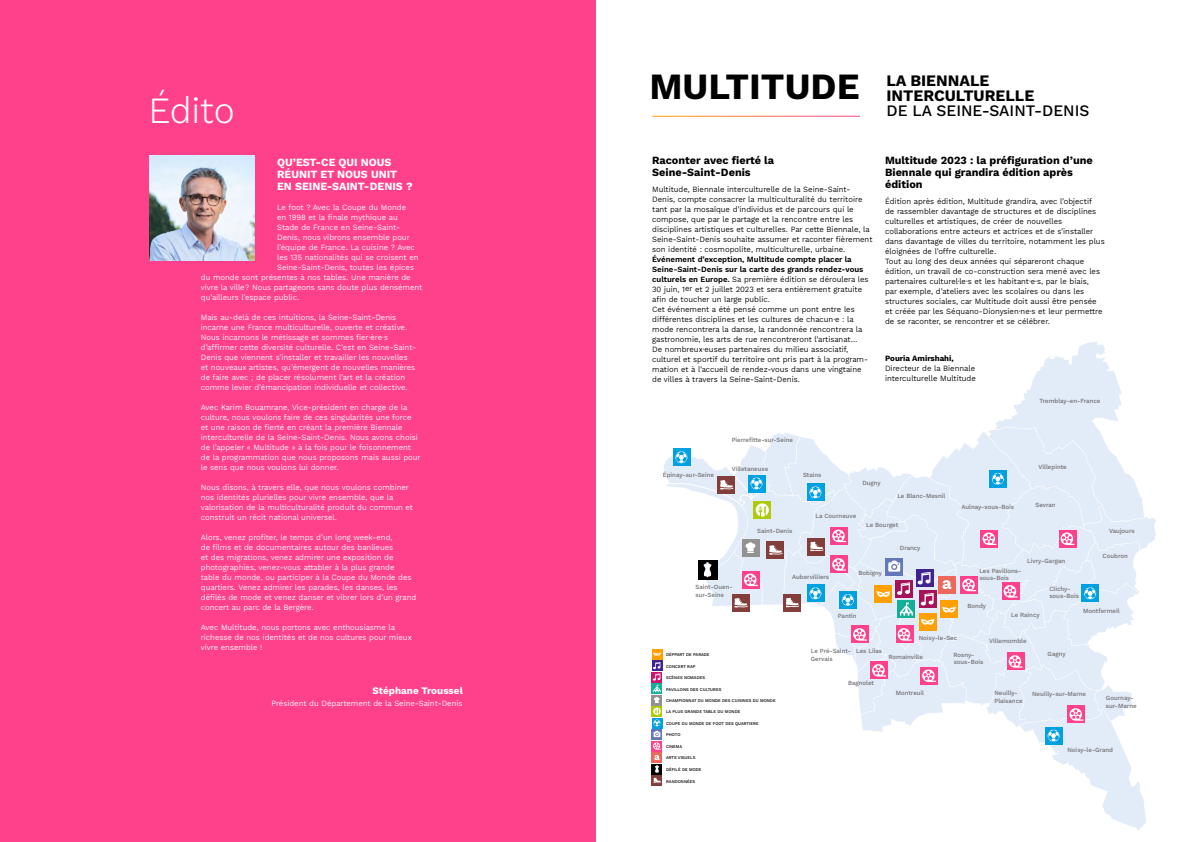
<style>
.page{position:relative;width:1191px;height:842px;background:#fff}
.page>*{position:absolute;margin:0;border:0;box-sizing:border-box;transform-origin:0 0}
.t1{font:700 37px "Kantumruy Pro";color:#000}
.t2{font:300 37px "Kantumruy Pro";color:#fff}
.t3{font:700 16px/15px "Kantumruy Pro";color:#000}
.t4{font:500 16px "Kantumruy Pro";color:#000}
.t5{font:700 11px/12px "Kantumruy Pro";color:#000}
.t6{font:700 11px/12px "Kantumruy Pro";color:#fff}
.t7{font:700 10px "Kantumruy Pro";color:#fff}
.t8{font:8px/10px "Kantumruy Pro";color:#fff}
.t9{font:8px/10px "Kantumruy Pro";color:#000}
.t10{font:700 8px "Kantumruy Pro";color:#000}
.t11{font:500 6.3px/7.5px "Kantumruy Pro";color:#706f6f}
.t12{font:500 4.3px "Kantumruy Pro";color:#000}
.s1{font-weight:600}
</style>
<div class="page">
<div style="left:0;top:0;width:595px;height:842px;background:#ff418c"></div>
<img style="left:149px;top:156px;width:105px;height:105px">
<div style="left:652px;top:729px;width:10px;height:11px;background:#6377b9"></div>
<div style="left:652px;top:741px;width:10px;height:10px;background:#ff418c"></div>
<div style="left:652px;top:706px;width:10px;height:11px;background:#afca0b"></div>
<div style="left:652px;top:683px;width:10px;height:11px;background:#15af97"></div>
<div style="left:652px;top:752px;width:10px;height:10px;background:#eb685a"></div>
<div style="left:652px;top:672px;width:10px;height:10px;background:#ce156c"></div>
<div style="left:652px;top:660px;width:10px;height:11px;background:#402391"></div>
<div style="left:652px;top:649px;width:10px;height:10px;background:#ffa000"></div>
<div style="left:652px;top:775px;width:10px;height:10px;background:#823e3a"></div>
<div style="left:652px;top:718px;width:10px;height:10px;background:#00a0e1"></div>
<div style="left:652px;top:764px;width:10px;height:10px;background:#000"></div>
<div style="left:652px;top:695px;width:10px;height:10px;background:#929292"></div>
<svg style="left:653px;top:342px;width:503px;height:488px"></svg>
<h1 class="t2" style="left:149px;top:87px;width:88px">Édito</h1>
<h3 class="t6" style="left:277px;top:157px;width:137px">QU’EST-CE QUI NOUS<br>RÉUNIT ET NOUS UNIT<br>EN SEINE-SAINT-DENIS ?</h3>
<p class="t8" style="left:277px;top:203px;width:130px">Le foot ? Avec la Coupe du Monde</p>
<p class="t8" style="left:277px;top:213px;width:122px">en 1998 et la finale mythique au</p>
<p class="t8" style="left:277px;top:223px;width:124px">Stade de France en Seine-Saint-</p>
<p class="t8" style="left:277px;top:233px;width:134px">Denis, nous vibrons ensemble pour</p>
<p class="t8" style="left:277px;top:243px;width:139px">l’équipe de France. La cuisine ? Avec</p>
<p class="t8" style="left:277px;top:253px;width:143px">les 135 nationalités qui se croisent en</p>
<p class="t8" style="left:277px;top:263px;width:138px">Seine-Saint-Denis, toutes les épices</p>
<p class="t8" style="left:201px;top:273px;width:211px">du monde sont présentes à nos tables. Une manière de</p>
<p class="t8" style="left:201px;top:283px;width:223px">vivre la ville? Nous partageons sans doute plus densément</p>
<p class="t8" style="left:201px;top:293px;width:100px">qu’ailleurs l’espace public.</p>
<p class="t8" style="left:201px;top:313px;width:217px">Mais au-delà de ces intuitions, la Seine-Saint-Denis incarne une France multiculturelle, ouverte et créative.<br>Nous incarnons le métissage et sommes fier·ère·s d’affirmer cette diversité culturelle. C’est en Seine-Saint-Denis que viennent s’installer et travailler les nouvelles et nouveaux artistes, qu’émergent de nouvelles manières de faire avec ; de placer résolument l’art et la création comme levier d’émancipation individuelle et collective.</p>
<p class="t8" style="left:201px;top:403px;width:221px">Avec Karim Bouamrane, Vice-président en charge de la culture, nous voulons faire de ces singularités une force et une raison de fierté en créant la première Biennale interculturelle de la Seine-Saint-Denis. Nous avons choisi de l’appeler « Multitude » à la fois pour le foisonnement de la programmation que nous proposons mais aussi pour le sens que nous voulons lui donner.</p>
<p class="t8" style="left:201px;top:483px;width:214px">Nous disons, à travers elle, que nous voulons combiner nos identités plurielles pour vivre ensemble, que la valorisation de la multiculturalité produit du commun et construit un récit national universel.</p>
<p class="t8" style="left:201px;top:533px;width:217px">Alors, venez profiter, le temps d’un long week-end,<br>de films et de documentaires autour des banlieues<br>et des migrations, venez admirer une exposition de photographies, venez-vous attabler à la plus grande<br>table du monde, ou participer à la Coupe du Monde des quartiers. Venez admirer les parades, les danses, les défilés de mode et venez danser et vibrer lors d’un grand concert au parc de la Bergère.</p>
<p class="t8" style="left:201px;top:623px;width:212px">Avec Multitude, nous portons avec enthousiasme la richesse de nos identités et de nos cultures pour mieux vivre ensemble !</p>
<p class="t7" style="left:372px;top:684px;width:92px">Stéphane Troussel</p>
<p class="t8" style="left:271px;top:699px;width:193px">Président du Département de la Seine-Saint-Denis</p>
<h1 class="t1" style="left:649px;top:64px;width:212px">MULTITUDE</h1>
<h2 class="t3" style="left:886px;top:74px;width:149px">LA BIENNALE<br>INTERCULTURELLE</h2>
<h2 class="t4" style="left:886px;top:100px;width:205px">DE LA SEINE-SAINT-DENIS</h2>
<h3 class="t5" style="left:652px;top:155px;width:123px">Raconter avec fierté la<br>Seine-Saint-Denis</h3>
<p class="t9" style="left:652px;top:185px;width:222px">Multitude, Biennale interculturelle de la Seine-Saint-Denis, compte consacrer la multiculturalité du territoire tant par la mosaïque d’individus et de parcours qui le compose, que par le partage et la rencontre entre les disciplines artistiques et culturelles. Par cette Biennale, la Seine-Saint-Denis souhaite assumer et raconter fièrement son identité : cosmopolite, multiculturelle, urbaine.</p>
<p class="t9" style="left:652px;top:255px;width:218px"><span class="s1">Événement d’exception, Multitude compte placer la Seine-Saint-Denis sur la carte des grands rendez-vous culturels en Europe.</span> Sa première édition se déroulera les 30 juin, 1er et 2 juillet 2023 et sera entièrement gratuite afin de toucher un large public.<br>Cet événement a été pensé comme un pont entre les différentes disciplines et les cultures de chacun·e : la mode rencontrera la danse, la randonnée rencontrera la gastronomie, les arts de rue rencontreront l’artisanat… De nombreux·euses partenaires du milieu associatif, culturel et sportif du territoire ont pris part à la program&shy;mation et à l’accueil de rendez-vous dans une vingtaine de villes à travers la Seine-Saint-Denis.</p>
<h3 class="t5" style="left:885px;top:155px;width:209px">Multitude 2023 : la préfiguration d’une<br>Biennale qui grandira édition après édition</h3>
<p class="t9" style="left:885px;top:197px;width:221px">Édition après édition, Multitude grandira, avec l’objectif<br>de rassembler davantage de structures et de disciplines culturelles et artistiques, de créer de nouvelles collaborations entre acteurs et actrices et de s’installer dans davantage de villes du territoire, notamment les plus éloignées de l’offre culturelle.<br>Tout au long des deux années qui sépareront chaque édition, un travail de co-construction sera mené avec les partenaires culturel·le·s et les habitant·e·s, par le biais,<br>par exemple, d’ateliers avec les scolaires ou dans les structures sociales, car Multitude doit aussi être pensée et créée par les Séquano-Dionysien·ne·s et leur permettre de se raconter, se rencontrer et se célébrer.</p>
<p class="t10" style="left:885px;top:354px;width:70px">Pouria Amirshahi,</p>
<p class="t9" style="left:885px;top:364px;width:92px">Directeur de la Biennale interculturelle Multitude</p>
<p class="t11" style="left:1039px;top:398px;width:62px">Tremblay-en-France</p>
<p class="t11" style="left:663px;top:471px;width:53px">Épinay-sur-Seine</p>
<p class="t11" style="left:731px;top:437px;width:63px">Pierrefitte-sur-Seine</p>
<p class="t11" style="left:731px;top:466px;width:38px">Villetaneuse</p>
<p class="t11" style="left:803px;top:471px;width:20px">Stains</p>
<p class="t11" style="left:1038px;top:463px;width:30px">Villepinte</p>
<p class="t11" style="left:695px;top:584px;width:39px">Saint-Ouen&shy;sur-Seine</p>
<p class="t11" style="left:757px;top:527px;width:36px">Saint-Denis</p>
<p class="t11" style="left:862px;top:479px;width:20px">Dugny</p>
<p class="t11" style="left:866px;top:521px;width:34px">Le Bourget</p>
<p class="t11" style="left:897px;top:493px;width:49px">Le Blanc-Mesnil</p>
<p class="t11" style="left:815px;top:513px;width:42px">La Courneuve</p>
<p class="t11" style="left:900px;top:545px;width:22px">Drancy</p>
<p class="t11" style="left:792px;top:574px;width:39px">Aubervilliers</p>
<p class="t11" style="left:858px;top:570px;width:25px">Bobigny</p>
<p class="t11" style="left:838px;top:613px;width:20px">Pantin</p>
<p class="t11" style="left:961px;top:504px;width:54px">Aulnay-sous-Bois</p>
<p class="t11" style="left:1035px;top:502px;width:22px">Sevran</p>
<p class="t11" style="left:1027px;top:558px;width:40px">Livry-Gargan</p>
<p class="t11" style="left:979px;top:567px;width:43px">Les Pavillons&shy;sous-Bois</p>
<p class="t11" style="left:1049px;top:585px;width:31px">Clichy&shy;sous-Bois</p>
<p class="t11" style="left:1109px;top:527px;width:27px">Vaujours</p>
<p class="t11" style="left:1102px;top:553px;width:27px">Coubron</p>
<p class="t11" style="left:967px;top:603px;width:20px">Bondy</p>
<p class="t11" style="left:1011px;top:612px;width:30px">Le Raincy</p>
<p class="t11" style="left:1083px;top:608px;width:38px">Montfermeil</p>
<p class="t11" style="left:918px;top:635px;width:40px">Noisy-le-Sec</p>
<p class="t11" style="left:989px;top:638px;width:39px">Villemomble</p>
<p class="t12" style="left:666px;top:652px;width:45px">DÉPPART DE PARADE</p>
<p class="t12" style="left:666px;top:663px;width:31px">CONCERT RAP</p>
<p class="t12" style="left:666px;top:675px;width:40px">SCÈNES NOMADES</p>
<p class="t12" style="left:666px;top:686px;width:57px">PAVILLONS DES CULTURES</p>
<p class="t12" style="left:666px;top:698px;width:111px">CHAMPIONNAT DU MONDE DES CUISINES DU MONDE</p>
<p class="t12" style="left:666px;top:709px;width:76px">LA PLUS GRANDE TABLE DU MONDE</p>
<p class="t12" style="left:666px;top:721px;width:94px">COUPE DU MONDE DE FOOT DES QUARTIERS</p>
<p class="t12" style="left:666px;top:732px;width:16px">PHOTO</p>
<p class="t12" style="left:666px;top:743px;width:18px">CINEMA</p>
<p class="t12" style="left:666px;top:755px;width:31px">ARTS VISUELS</p>
<p class="t12" style="left:666px;top:766px;width:37px">DÉFILÉ DE MODE</p>
<p class="t12" style="left:666px;top:778px;width:30px">RANDONNÉES</p>
<p class="t11" style="left:811px;top:648px;width:42px">Le Pré-Saint-<br>Gervais</p>
<p class="t11" style="left:953px;top:651px;width:31px">Rosny&shy;sous-Bois</p>
<p class="t11" style="left:856px;top:648px;width:28px">Les Lilas</p>
<p class="t11" style="left:888px;top:654px;width:36px">Romainville</p>
<p class="t11" style="left:1047px;top:650px;width:20px">Gagny</p>
<p class="t11" style="left:848px;top:679px;width:28px">Bagnolet</p>
<p class="t11" style="left:895px;top:690px;width:30px">Montreuil</p>
<p class="t11" style="left:994px;top:690px;width:30px">Neuilly-<br>Plaisance</p>
<p class="t11" style="left:1032px;top:691px;width:55px">Neuilly-sur-Marne</p>
<p class="t11" style="left:1106px;top:695px;width:32px">Gournay&shy;sur-Marne</p>
<p class="t11" style="left:1067px;top:746px;width:47px">Noisy-le-Grand</p>
</div>
